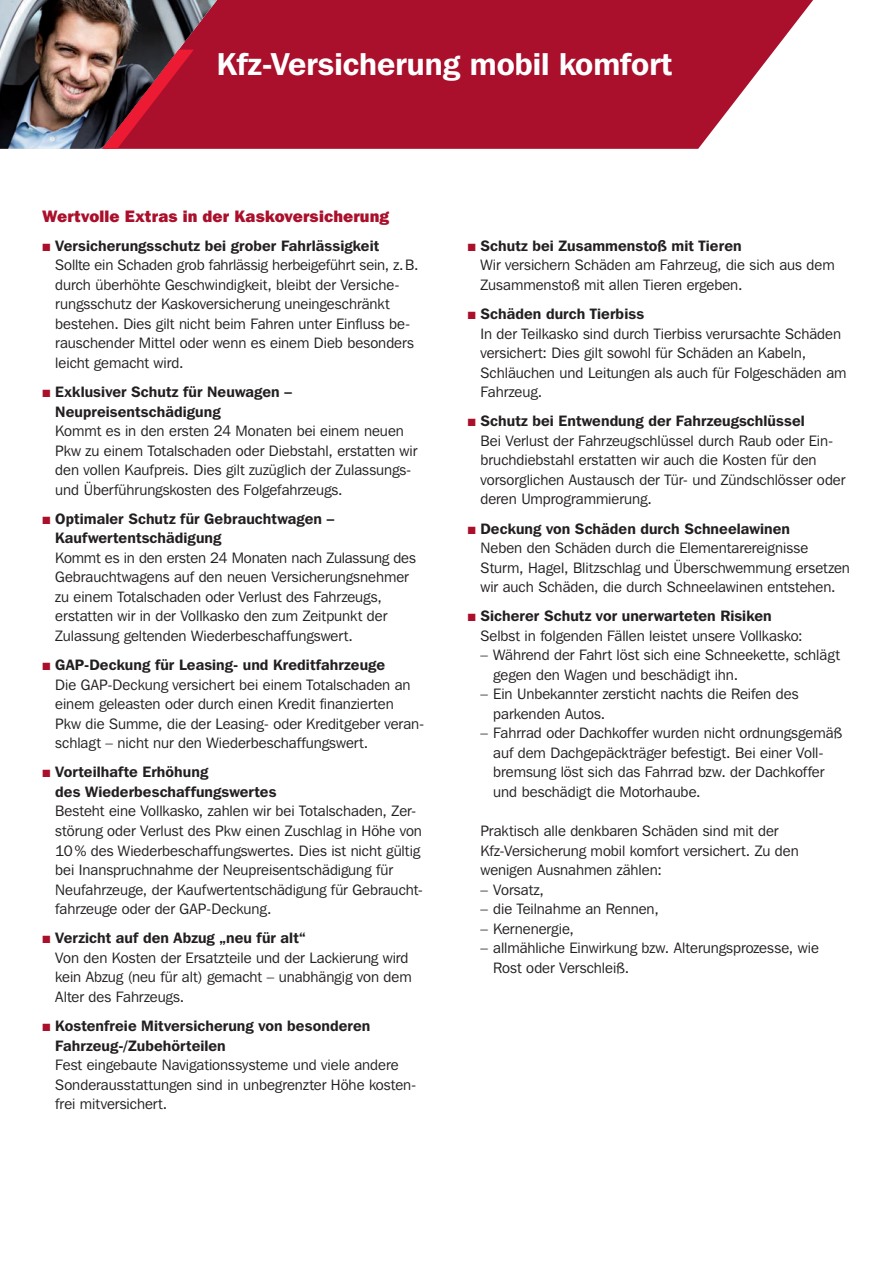
<style>
.page{position:relative;width:893px;height:1263px;background:#fff}
.page>*{position:absolute;margin:0;border:0;box-sizing:border-box;transform-origin:0 0}
.t1{font:600 31.5px "Franklin Gothic IT Cby BT";color:#fff}
.t2{font:800 16.5px "Franklin Gothic IT Cby BT";letter-spacing:.005em;color:#aa0f2b}
.t3{font:15px/19.5px "Franklin Gothic IT Cby BT";color:#231f20}
.t4{font:600 15px/19.5px "Franklin Gothic IT Cby BT";letter-spacing:.005em;color:#231f20}
.s1{color:#aa0f2b}
.s2{font-weight:600}
</style>
<div class="page">
<svg style="left:227px;top:0;width:586px;height:149px;background:#b2263f"></svg>
<img style="left:0;top:0;width:227px;height:149px">
<h1 class="t1" style="left:217px;top:44px;width:457px">Kfz-Versicherung mobil komfort</h1>
<p class="t2" style="left:43px;top:205px;width:348px">Wertvolle Extras in der Kaskoversicherung</p>
<p class="t3" style="left:55px;top:236px;width:365px;text-indent:-13px"><span class="s1">■</span> <span class="s2">Versicherungsschutz bei grober Fahrlässigkeit<br></span>Sollte ein Schaden grob fahrlässig herbeigeführt sein, z.B. durch überhöhte Geschwindigkeit, bleibt der Versiche&shy;rungsschutz der Kaskoversicherung uneingeschränkt bestehen. Dies gilt nicht beim Fahren unter Einfluss be&shy;rauschender Mittel oder wenn es einem Dieb besonders leicht gemacht wird.</p>
<p class="t4" style="left:55px;top:382px;width:238px;text-indent:-13px"><span class="s1">■</span> Exklusiver Schutz für Neuwagen –<br>Neupreisentschädigung</p>
<p class="t3" style="left:55px;top:421px;width:364px">Kommt es in den ersten 24 Monaten bei einem neuen Pkw zu einem Totalschaden oder Diebstahl, erstatten wir den vollen Kaufpreis. Dies gilt zuzüglich der Zulassungs&shy;und Überführungskosten des Folgefahrzeugs.</p>
<p class="t4" style="left:55px;top:509px;width:280px;text-indent:-13px"><span class="s1">■</span> Optimaler Schutz für Gebrauchtwagen –<br>Kaufwertentschädigung</p>
<p class="t3" style="left:55px;top:548px;width:362px">Kommt es in den ersten 24 Monaten nach Zulassung des Gebrauchtwagens auf den neuen Versicherungsnehmer zu einem Totalschaden oder Verlust des Fahrzeugs, erstatten wir in der Vollkasko den zum Zeitpunkt der Zulassung geltenden Wiederbeschaffungswert.</p>
<p class="t3" style="left:55px;top:655px;width:371px;text-indent:-13px"><span class="s1">■</span> <span class="s2">GAP-Deckung für Leasing- und Kreditfahrzeuge<br></span>Die GAP-Deckung versichert bei einem Totalschaden an einem geleasten oder durch einen Kredit finanzierten<br>Pkw die Summe, die der Leasing- oder Kreditgeber veran&shy;schlagt – nicht nur den Wiederbeschaffungswert.</p>
<p class="t4" style="left:55px;top:762px;width:223px;text-indent:-13px"><span class="s1">■</span> Vorteilhafte Erhöhung<br>des Wiederbeschaffungswertes</p>
<p class="t3" style="left:55px;top:801px;width:369px">Besteht eine Vollkasko, zahlen wir bei Totalschaden, Zer&shy;störung oder Verlust des Pkw einen Zuschlag in Höhe von 10% des Wiederbeschaffungswertes. Dies ist nicht gültig bei Inanspruchnahme der Neupreisentschädigung für Neufahrzeuge, der Kaufwertentschädigung für Gebraucht&shy;fahrzeuge oder der GAP-Deckung.</p>
<p class="t3" style="left:55px;top:928px;width:358px;text-indent:-13px"><span class="s1">■</span> <span class="s2">Verzicht auf den Abzug „neu für alt“<br></span>Von den Kosten der Ersatzteile und der Lackierung wird kein Abzug (neu für alt) gemacht – unabhängig von dem Alter des Fahrzeugs.</p>
<p class="t4" style="left:55px;top:1016px;width:317px;text-indent:-13px"><span class="s1">■</span> Kostenfreie Mitversicherung von besonderen<br>Fahrzeug-/Zubehörteilen</p>
<p class="t3" style="left:55px;top:1055px;width:363px">Fest eingebaute Navigationssysteme und viele andere<br>Sonderausstattungen sind in unbegrenzter Höhe kosten&shy;frei mitversichert.</p>
<p class="t3" style="left:480px;top:236px;width:356px;text-indent:-13px"><span class="s1">■</span> <span class="s2">Schutz bei Zusammenstoß mit Tieren<br></span>Wir versichern Schäden am Fahrzeug, die sich aus dem<br>Zusammenstoß mit allen Tieren ergeben.</p>
<p class="t3" style="left:480px;top:304px;width:367px;text-indent:-13px"><span class="s1">■</span> <span class="s2">Schäden durch Tierbiss<br></span>In der Teilkasko sind durch Tierbiss verursachte Schäden versichert: Dies gilt sowohl für Schäden an Kabeln, Schläuchen und Leitungen als auch für Folgeschäden am Fahrzeug.</p>
<p class="t3" style="left:480px;top:411px;width:366px;text-indent:-13px"><span class="s1">■</span> <span class="s2">Schutz bei Entwendung der Fahrzeugschlüssel<br></span>Bei Verlust der Fahrzeugschlüssel durch Raub oder Ein&shy;bruchdiebstahl erstatten wir auch die Kosten für den vorsorglichen Austausch der Tür- und Zündschlösser oder deren Umprogrammierung.</p>
<p class="t3" style="left:480px;top:518px;width:371px;text-indent:-13px"><span class="s1">■</span> <span class="s2">Deckung von Schäden durch Schneelawinen<br></span>Neben den Schäden durch die Elementarereignisse Sturm, Hagel, Blitzschlag und Überschwemmung ersetzen wir auch Schäden, die durch Schneelawinen entstehen.</p>
<p class="t3" style="left:480px;top:606px;width:324px;text-indent:-13px"><span class="s1">■</span> <span class="s2">Sicherer Schutz vor unerwarteten Risiken<br></span>Selbst in folgenden Fällen leistet unsere Vollkasko:</p>
<p class="t3" style="left:493px;top:645px;width:348px;text-indent:-13px">– Während der Fahrt löst sich eine Schneekette, schlägt gegen den Wagen und beschädigt ihn.</p>
<p class="t3" style="left:493px;top:684px;width:307px;text-indent:-13px">– Ein Unbekannter zersticht nachts die Reifen des parkenden Autos.</p>
<p class="t3" style="left:493px;top:723px;width:350px;text-indent:-13px">– Fahrrad oder Dachkoffer wurden nicht ordnungsgemäß auf dem Dachgepäckträger befestigt. Bei einer Voll&shy;bremsung löst sich das Fahrrad bzw. der Dachkoffer und beschädigt die Motorhaube.</p>
<p class="t3" style="left:480px;top:821px;width:320px">Praktisch alle denkbaren Schäden sind mit der<br>Kfz-Versicherung mobil komfort versichert. Zu den wenigen Ausnahmen zählen:</p>
<p class="t3" style="left:480px;top:879px;width:65px">– Vorsatz,</p>
<p class="t3" style="left:480px;top:899px;width:180px">– die Teilnahme an Rennen,</p>
<p class="t3" style="left:480px;top:918px;width:95px">– Kernenergie,</p>
<p class="t3" style="left:493px;top:938px;width:327px;text-indent:-13px">– allmähliche Einwirkung bzw. Alterungsprozesse, wie<br>Rost oder Verschleiß.</p>
</div>
